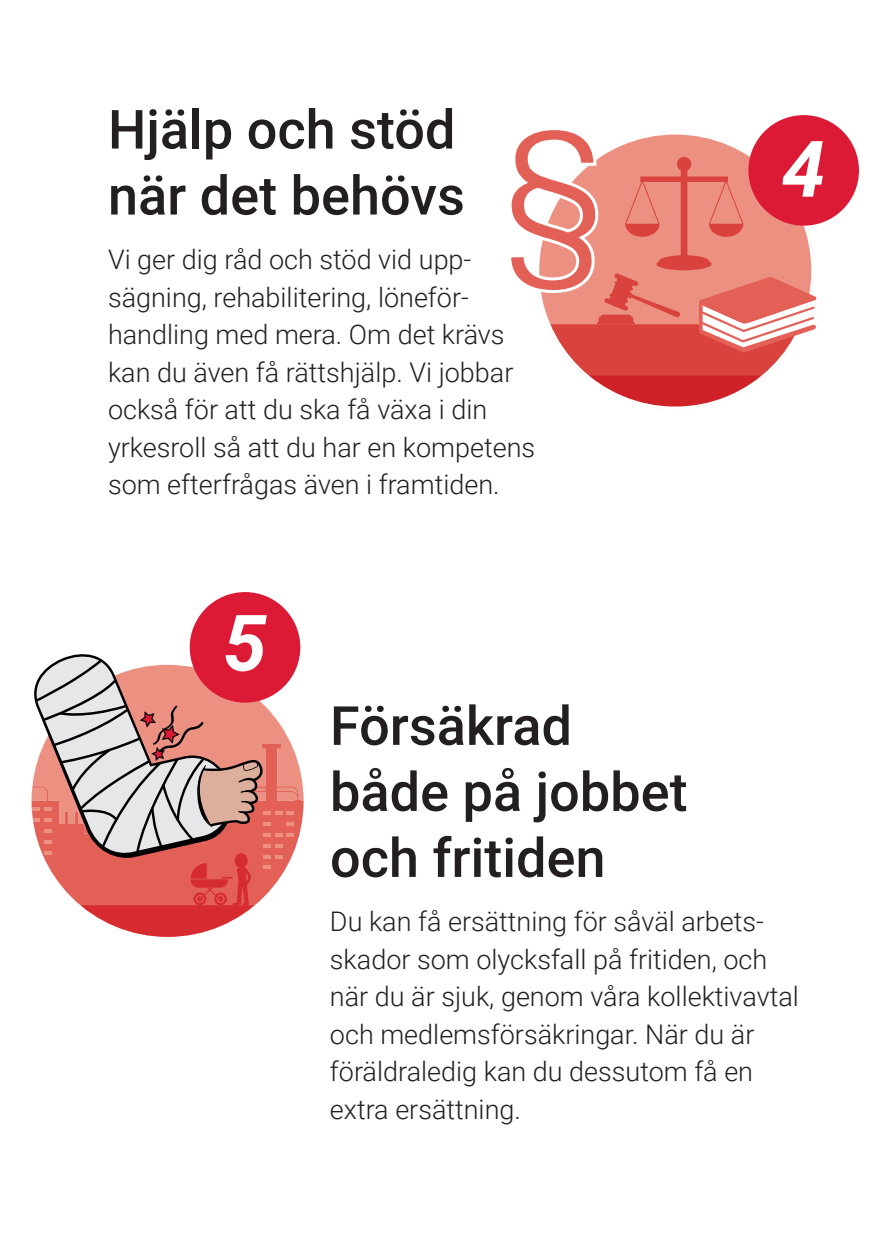
<style>
.page{position:relative;width:893px;height:1259px;background:#fff}
.page>*{position:absolute;margin:0;border:0;box-sizing:border-box;transform-origin:0 0}
.t1{font:italic 700 78px "Roboto";color:#fff}
.Rubrik_1{font:500 54px/66px "Roboto";color:#231f20}
.Brödtext{font:300 27px/37.5px "Roboto";color:#231f20}
</style>
<div class="page">
<svg style="left:511px;top:130px;width:306px;height:277px"></svg>
<div style="left:748px;top:115px;width:111px;height:111px;background:#dc1a36;border-radius:50%"></div>
<svg style="left:298px;top:661px;width:6px;height:178px"></svg>
<svg style="left:31px;top:649px;width:267px;height:288px"></svg>
<div style="left:190px;top:592px;width:110px;height:110px;background:#dc1a36;border-radius:50%"></div>
<p class="Rubrik_1" style="left:108px;top:94px;width:358px">Hjälp och stöd när det behövs</p>
<p class="Brödtext" style="left:108px;top:240px;width:429px">Vi ger dig råd och stöd vid upp&shy;sägning, rehabilitering, löneför&shy;handling med mera. Om det krävs kan du även få rättshjälp. Vi jobbar också för att du ska få växa i din yrkesroll så att du har en kompetens som efterfrågas även i framtiden.</p>
<p class="t1" style="left:223px;top:588px;width:45px">5</p>
<p class="t1" style="left:782px;top:114px;width:45px">4</p>
<p class="Rubrik_1" style="left:330px;top:690px;width:359px">Försäkrad både på jobbet och fritiden</p>
<p class="Brödtext" style="left:330px;top:902px;width:470px">Du kan få ersättning för såväl arbets&shy;skador som olycksfall på fritiden, och när du är sjuk, genom våra kollektivavtal och medlemsförsäkringar. När du är föräldraledig kan du dessutom få en extra ersättning.</p>
</div>
